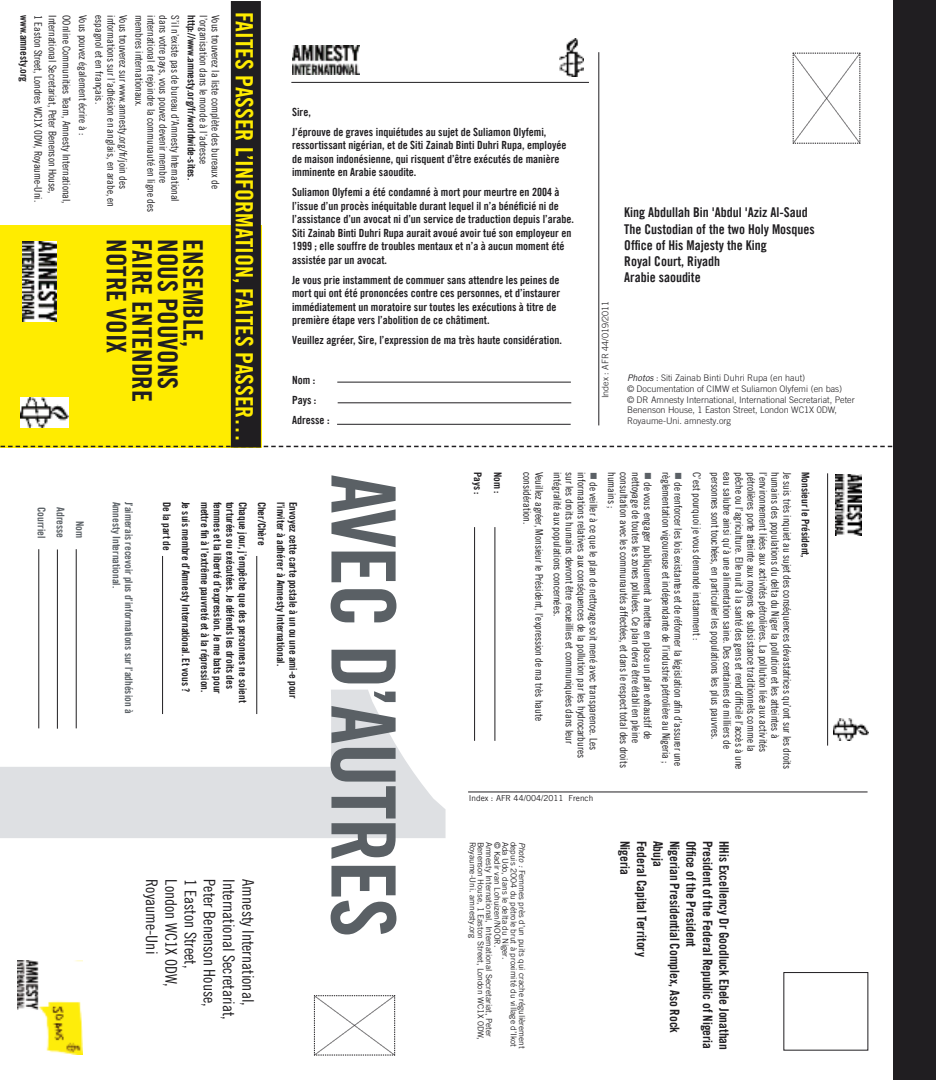
<style>
.page{position:relative;width:936px;height:1080px;background:#fff}
.page>*{position:absolute;margin:0;border:0;box-sizing:border-box;transform-origin:0 0}
.t1{font:88.8px "Amnesty Trade Gothic Bd Cn 20";letter-spacing:-.02em;color:#5a6065}
.t2{font:27px/25.5px "Amnesty Trade Gothic Bd Cn 20";color:#201e21}
.t3{font:24px "Amnesty Trade Gothic Bd Cn 20";color:#ffec00}
.t4{font:16.05px/19.2px "Amnesty Trade Gothic Cn 18";color:#201e21}
.t5{font:13.5px/16.2px "Amnesty Trade Gothic Bd Cn 20";color:#201e21}
.t6{font:13.05px/16.5px "Amnesty Trade Gothic Bd Cn 20";color:#201e21}
.t7{font:11.25px/13.5px "Amnesty Trade Gothic Bd Cn 20";color:#201e21}
.t8{font:10.65px/19.2px "Amnesty Trade Gothic Bd Cn 20";color:#5a6065;text-align:justify}
.t9{font:10.5px/12px "Amnesty Trade Gothic Cn 18";color:#201e21}
.t10{font:10.5px/12.6px "Amnesty Trade Gothic Bd Cn 20";color:#201e21}
.t11{font:10.5px/12.6px "Amnesty Trade Gothic Bd Cn 20";color:#5a6065}
.t12{font:300 9px/10.8px "Amnesty Trade Gothic";color:#201e21}
.t13{font:8.25px/8.2px "Amnesty Trade Gothic";color:#201e21}
.s1{font-weight:400;font-style:italic}
.s2{color:#5a6065}
.s3{font-style:italic}
</style>
<div class="page">
<div style="left:893px;top:0;width:42px;height:1080px;background:#201e21"></div>
<div style="left:0;top:1px;width:261px;height:446px;background:#ffec00"></div>
<img style="left:21px;top:398px;width:47px;height:30px">
<div style="left:0;top:0;width:261px;height:225px;background:#fff"></div>
<img style="left:22px;top:242px;width:35px;height:80px">
<div style="left:231px;top:1px;width:30px;height:446px;background:#201e21"></div>
<svg style="left:0;top:446px;width:893px;height:1px"></svg>
<svg style="left:792px;top:53px;width:68px;height:91px"></svg>
<hr style="left:598px;top:52px;width:1px;height:373px;background:#201e21">
<img style="left:559px;top:38px;width:24px;height:38px">
<img style="left:292px;top:46px;width:67px;height:28px">
<hr style="left:337px;top:382px;width:234px;height:1px;background:#201e21">
<hr style="left:337px;top:403px;width:234px;height:1px;background:#201e21">
<hr style="left:291px;top:82px;width:298px;height:1px;background:#201e21">
<svg style="left:0;top:690px;width:445px;height:148px;fill:#dee0e3"></svg>
<hr style="left:256px;top:556px;width:1px;height:158px;background:#201e21">
<hr style="left:162px;top:556px;width:1px;height:158px;background:#201e21">
<img style="left:17px;top:960px;width:66px;height:94px">
<hr style="left:57px;top:549px;width:1px;height:180px;background:#201e21">
<hr style="left:39px;top:549px;width:1px;height:179px;background:#201e21">
<hr style="left:76px;top:549px;width:1px;height:179px;background:#201e21">
<svg style="left:314px;top:995px;width:81px;height:61px"></svg>
<hr style="left:468px;top:792px;width:399px;height:1px;background:#201e21">
<img style="left:833px;top:719px;width:35px;height:22px">
<img style="left:835px;top:474px;width:26px;height:61px">
<hr style="left:827px;top:473px;width:1px;height:273px;background:#201e21">
<hr style="left:494px;top:527px;width:1px;height:214px;background:#201e21">
<hr style="left:474px;top:527px;width:1px;height:214px;background:#201e21">
<hr style="left:337px;top:424px;width:233px;height:1px;background:#201e21">
<p class="t10" style="left:31px;top:15px;width:68px;rotate:90deg">www.amnesty.org</p>
<p class="t9" style="left:129px;top:15px;width:193px;rotate:90deg">Vous trouverez sur www.amnesty.org/fr/join des informations sur l’adhésion en anglais, en arabe, en espagnol et en français.</p>
<p class="t9" style="left:91px;top:15px;width:190px;line-height:16.2px;rotate:90deg">Vous pouvez également écrire à :<br>OOnline Communities Team, Amnesty International,</p>
<p class="t9" style="left:60px;top:15px;width:188px;line-height:14.1px;rotate:90deg">International Secretariat, Peter Benenson House,<br>1 Easton Street, Londres WC1X 0DW, Royaume-Uni.</p>
<p class="t9" style="left:222px;top:15px;width:175px;rotate:90deg">Vous trouverez la liste complète des bureaux de l’organisation dans le monde à l’adresse</p>
<p class="t9" style="left:181px;top:15px;width:199px;rotate:90deg">S’il n’existe pas de bureau d’Amnesty International dans votre pays, vous pouvez devenir membre international et rejoindre la communauté en ligne des membres internationaux.</p>
<p class="t10" style="left:198px;top:15px;width:166px;rotate:90deg">http://www.amnesty.org/fr/worldwide-sites.</p>
<h2 class="t2" style="left:206px;top:239px;width:164px;rotate:90deg">ENSEMBLE,<br>NOUS POUVONS<br>FAIRE ENTENDRE<br>NOTRE VOIX</h2>
<h3 class="t3" style="left:259px;top:12px;width:432px;rotate:90deg">FAITES PASSER L’INFORMATION, FAITES PASSER…</h3>
<p class="t7" style="left:292px;top:102px;width:256px;line-height:20px">Sire,<br>J’éprouve de graves inquiétudes au sujet de Suliamon Olyfemi,</p>
<p class="t7" style="left:292px;top:138px;width:276px">ressortissant nigérian, et de Siti Zainab Binti Duhri Rupa, employée de maison indonésienne, qui risquent d’être exécutés de manière imminente en Arabie saoudite.</p>
<p class="t7" style="left:292px;top:185px;width:283px">Suliamon Olyfemi a été condamné à mort pour meurtre en 2004 à l’issue d’un procès inéquitable durant lequel il n’a bénéficié ni de l’assistance d’un avocat ni d’un service de traduction depuis l’arabe.<br>Siti Zainab Binti Duhri Rupa aurait avoué avoir tué son employeur en 1999 ; elle souffre de troubles mentaux et n’a à aucun moment été assistée par un avocat.</p>
<p class="t7" style="left:292px;top:273px;width:269px">Je vous prie instamment de commuer sans attendre les peines de mort qui ont été prononcées contre ces personnes, et d’instaurer immédiatement un moratoire sur toutes les exécutions à titre de première étape vers l’abolition de ce châtiment.</p>
<p class="t7" style="left:292px;top:333px;width:271px">Veuillez agréer, Sire, l’expression de ma très haute considération.</p>
<p class="t7" style="left:292px;top:370px;width:39px;line-height:20px">Nom :<br>Pays :<br>Adresse :</p>
<p class="t12" style="left:627px;top:372px;width:229px"><span class="s1">Photos</span> : Siti Zainab Binti Duhri Rupa (en haut)<br>© Documentation of CIMW et Suliamon Olyfemi (en bas)<br>© DR Amnesty International, International Secretariat, Peter Benenson House, 1 Easton Street, London WC1X 0DW, Royaume-Uni. amnesty.org</p>
<p class="t5" style="left:624px;top:204px;width:192px">King Abdullah Bin 'Abdul 'Aziz Al-Saud<br>The Custodian of the two Holy Mosques<br>Office of His Majesty the King<br>Royal Court, Riyadh<br>Arabie saoudite</p>
<p class="t12" style="left:599px;top:398px;width:99px;rotate:-90deg">Index : AFR 44/019/2011</p>
<p class="t8" style="left:90px;top:507px;width:33px;text-indent:14px;rotate:90deg">Nom Adresse Courriel</p>
<p class="t11" style="left:135px;top:502px;width:213px;rotate:90deg">J’aimerais recevoir plus d’informations sur l’adhésion à<br>Amnesty International.</p>
<p class="t10" style="left:196px;top:502px;width:192px;line-height:19px;rotate:90deg">Je suis membre d’Amnesty International. Et vous ?<br>De la part de</p>
<p class="t10" style="left:237px;top:502px;width:194px;rotate:90deg">torturées ou exécutées. Je défends les droits des femmes et la liberté d’expression. Je me bats pour mettre fin à l’extrême pauvreté et à la répression.</p>
<p class="t10" style="left:271px;top:502px;width:202px;line-height:19px;rotate:90deg">Cher/Chère<br>Chaque jour, j’empêche que des personnes ne soient</p>
<p class="t10" style="left:300px;top:502px;width:199px;rotate:90deg">Envoyez cette carte postale à un ou une ami-e pour l’inviter à adhérer à Amnesty International.</p>
<h3 class="t4" style="left:258px;top:879px;width:142px;rotate:90deg">Amnesty International,<br>International Secretariat,<br>Peter Benenson House,<br>1 Easton Street,<br>London WC1X 0DW,<br>Royaume-Uni</h3>
<h1 class="t1" style="left:418px;top:474px;width:465px;rotate:90deg">AVEC D’AUTRES</h1>
<p class="t10" style="left:508px;top:472px;width:24px;line-height:20.1px;rotate:90deg">Nom :<br>Pays :</p>
<p class="t9" style="left:545px;top:472px;width:250px;rotate:90deg">Veuillez agréer, Monsieur le Président, l’expression de ma très haute considération.</p>
<p class="t9" style="left:599px;top:472px;width:287px;rotate:90deg"><span class="s2">■</span> de veiller à ce que le plan de nettoyage soit mené avec transparence. Les informations relatives aux conséquences de la pollution par les hydrocarbures sur les droits humains devront être recueillies et communiquées dans leur intégralité aux populations concernées.</p>
<p class="t9" style="left:654px;top:472px;width:297px;rotate:90deg"><span class="s2">■</span> de vous engager publiquement à mettre en place un plan exhaustif de nettoyage de toutes les zones polluées. Ce plan devra être établi en pleine consultation avec les communautés affectées, et dans le respect total des droits humains ;</p>
<p class="t9" style="left:684px;top:472px;width:296px;rotate:90deg"><span class="s2">■</span> de renforcer les lois existantes et de réformer la législation afin d’assurer une règlementation vigoureuse et indépendante de l’industrie pétrolière au Nigeria ;</p>
<p class="t9" style="left:703px;top:472px;width:170px;rotate:90deg">C’est pourquoi je vous demande instamment :</p>
<p class="t9" style="left:793px;top:472px;width:299px;rotate:90deg">Je suis très inquiet au sujet des conséquences dévastatrices qu’ont sur les droits humains des populations du delta du Niger la pollution et les atteintes à l’environnement liées aux activités pétrolières. La pollution liée aux activités pétrolières porte atteinte aux moyens de subsistance traditionnels comme la pêche ou l’agriculture. Elle nuit à la santé des gens et rend difficile l’accès à une eau salubre ainsi qu’à une alimentation saine. Des centaines de milliers de personnes sont touchées, en particulier les populations les plus pauvres.</p>
<p class="t10" style="left:812px;top:472px;width:87px;rotate:90deg">Monsieur le Président,</p>
<p class="t13" style="left:468px;top:793px;width:126px">Index : AFR 44/004/2011 French</p>
<p class="t13" style="left:526px;top:842px;width:209px;rotate:90deg"><span class="s3">Photo :</span> Femmes près d’un puits qui crache régulièrement depuis 2004 du pétrole brut à proximité du village d’Ikot Ada Udo, dans le delta du Niger.<br>© Kadir van Lohuizen/NOOR.<br>Amnesty International, International Secretariat, Peter Benenson House, 1 Easton Street, London WC1X 0DW, Royaume-Uni. amnesty.org</p>
<p class="t6" style="left:732px;top:841px;width:211px;rotate:90deg">HHis Excellency Dr Goodluck Ebele Jonathan<br>President of the Federal Republic of Nigeria<br>Office of the President<br>Nigerian Presidential Complex, Aso Rock<br>Abuja<br>Federal Capital Territory<br>Nigeria</p>
</div>
